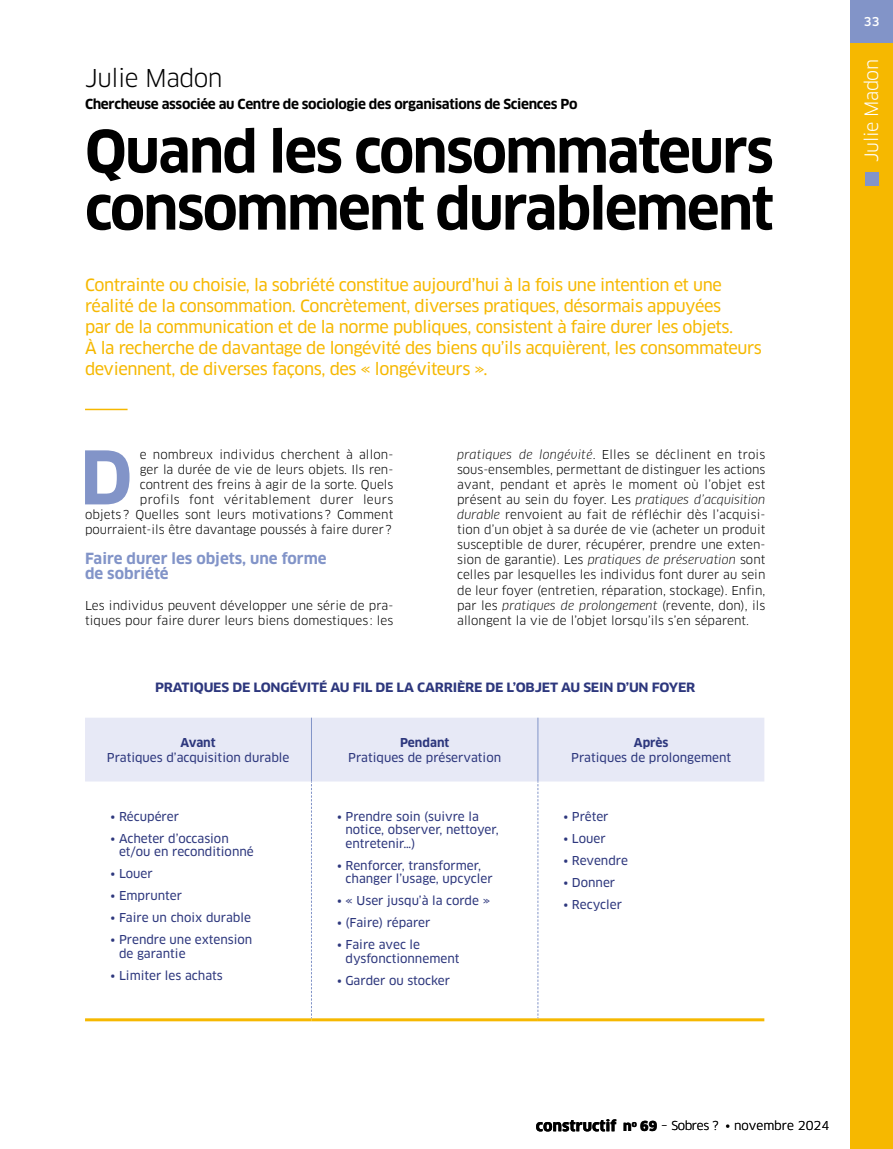
<style>
.page{position:relative;width:893px;height:1149px;background:#fff}
.page>*{position:absolute;margin:0;border:0;box-sizing:border-box;transform-origin:0 0}
.t1{font:700 72px "Clan OT";color:#8294c8}
.t2{font:700 57px/57px "Clan OT";letter-spacing:-.03em;color:#000}
.t3{font:24px "Clan OT";letter-spacing:-.025em;color:#000}
.t4{font:18px "Clan OT";letter-spacing:-.025em;color:#fff}
.t5{font:16.5px/21px "Clan OT News";letter-spacing:-.025em;color:#f6b800}
.t6{font:700 15px/15px "Clan OT";color:#8294c8}
.t7{font:700 13.5px "Clan OT";letter-spacing:-.025em;color:#000}
.t8{font:700 12.6px "Clan OT";letter-spacing:-.015em;color:#2d377d;scale:1.08 1}
.t9{font:12px/15px "Clan OT";letter-spacing:.005em;color:#000;text-align:right}
.t10{font:12px/13.5px "Clan OT News";color:#2d377d}
.t11{font:700 12px "Clan OT";color:#2d377d}
.t12{font:500 12px "Clan OT";color:#fff}
.s1{font-style:italic}
.s2{font-weight:900;font-size:13.5px}
</style>
<div class="page">
<div style="left:850px;top:43px;width:43px;height:1105px;background:#f6b800"></div>
<div style="left:850px;top:0;width:43px;height:43px;background:#8294c8"></div>
<svg style="left:536px;top:1119px;width:80px;height:12px"></svg>
<hr style="left:0;top:0;width:1px;height:1148px;background:#f6b800">
<div style="left:865px;top:172px;width:13px;height:14px;background:#8294c8"></div>
<hr style="left:85px;top:408px;width:43px;height:2px;background:#f6b800">
<div style="left:85px;top:717px;width:679px;height:64px;background:#e7e9f6"></div>
<hr style="left:311px;top:717px;width:1px;height:64px;background:#8294c8">
<hr style="left:538px;top:717px;width:1px;height:64px;background:#8294c8">
<hr style="left:85px;top:1017px;width:226px;height:3px;background:#f6b800">
<hr style="left:311px;top:1017px;width:227px;height:3px;background:#f6b800">
<hr style="left:538px;top:1017px;width:226px;height:3px;background:#f6b800">
<svg style="left:311px;top:781px;width:1px;height:235px"></svg>
<svg style="left:537px;top:781px;width:1px;height:235px"></svg>
<h3 class="t3" style="left:85px;top:64px;width:139px">Julie Madon</h3>
<p class="t7" style="left:85px;top:96px;width:494px">Chercheuse associée au Centre de sociologie des organisations de Sciences Po</p>
<h2 class="t2" style="left:85px;top:124px;width:690px">Quand les consommateurs consomment durablement</h2>
<p class="t5" style="left:85px;top:274px;width:678px">Contrainte ou choisie, la sobriété constitue aujourd’hui à la fois une intention et une réalité de la consommation. Concrètement, diverses pratiques, désormais appuyées<br>par de la communication et de la norme publiques, consistent à faire durer les objets.<br>À la recherche de davantage de longévité des biens qu’ils acquièrent, les consommateurs deviennent, de diverses façons, des « longéviteurs ».</p>
<p class="t9" style="left:85px;top:447px;width:310px">e nombreux individus cherchent à allon-<br>ger la durée de vie de leurs objets. Ils ren-<br>contrent des freins à agir de la sorte. Quels<br>profils font véritablement durer leurs<br>objets ? Quelles sont leurs motivations ? Comment pourraient-ils être davantage poussés à faire durer?</p>
<p class="t6" style="left:85px;top:551px;width:243px">Faire durer les objets, une forme de sobriété</p>
<p class="t9" style="left:85px;top:597px;width:310px;text-align:left">Les individus peuvent développer une série de pra&shy;tiques pour faire durer leurs biens domestiques : les</p>
<h1 class="t1" style="left:80px;top:436px;width:54px">D</h1>
<p class="t9" style="left:457px;top:447px;width:310px;text-align:justify"><span class="s1">pratiques de longévité</span>. Elles se déclinent en trois sous-ensembles, permettant de distinguer les actions avant, pendant et après le moment où l’objet est présent au sein du foyer. Les <span class="s1">pratiques d’acquisition durable</span> renvoient au fait de réfléchir dès l’acquisi&shy;tion d’un objet à sa durée de vie (acheter un produit susceptible de durer, récupérer, prendre une exten&shy;sion de garantie). Les <span class="s1">pratiques de préservation</span> sont celles par lesquelles les individus font durer au sein de leur foyer (entretien, réparation, stockage). Enfin, par les <span class="s1">pratiques de prolongement</span> (revente, don), ils allongent la vie de l’objet lorsqu’ils s’en séparent.</p>
<p class="t8" style="left:155px;top:680px;width:502px">PRATIQUES DE LONGÉVITÉ AU FIL DE LA CARRIÈRE DE L’OBJET AU SEIN D’UN FOYER</p>
<p class="t11" style="left:181px;top:735px;width:37px">Avant</p>
<p class="t10" style="left:107px;top:750px;width:184px">Pratiques d’acquisition durable</p>
<p class="t10" style="left:111px;top:809px;width:70px">• Récupérer</p>
<p class="t10" style="left:119px;top:831px;width:136px;text-indent:-9px">• Acheter d’occasion et/ou en reconditionné</p>
<p class="t10" style="left:111px;top:866px;width:44px">• Louer</p>
<p class="t10" style="left:111px;top:888px;width:73px">• Emprunter</p>
<p class="t10" style="left:111px;top:910px;width:142px">• Faire un choix durable</p>
<p class="t10" style="left:119px;top:933px;width:135px;text-indent:-9px">• Prendre une extension de garantie</p>
<p class="t10" style="left:111px;top:968px;width:114px">• Limiter les achats</p>
<p class="t11" style="left:400px;top:735px;width:51px">Pendant</p>
<p class="t10" style="left:348px;top:750px;width:154px">Pratiques de préservation</p>
<p class="t10" style="left:345px;top:809px;width:155px;text-indent:-9px">• Prendre soin (suivre la notice, observer, nettoyer, entretenir…)</p>
<p class="t10" style="left:345px;top:858px;width:149px;text-indent:-9px">• Renforcer, transformer, changer l’usage, upcycler</p>
<p class="t10" style="left:337px;top:894px;width:155px">• « User jusqu’à la corde »</p>
<p class="t10" style="left:337px;top:916px;width:95px">• (Faire) réparer</p>
<p class="t10" style="left:345px;top:938px;width:116px;text-indent:-9px">• Faire avec le dysfonctionnement</p>
<p class="t10" style="left:337px;top:973px;width:115px">• Garder ou stocker</p>
<p class="t11" style="left:634px;top:735px;width:36px">Après</p>
<p class="t10" style="left:571px;top:750px;width:161px">Pratiques de prolongement</p>
<p class="t10" style="left:563px;top:809px;width:47px">• Prêter</p>
<p class="t10" style="left:563px;top:831px;width:44px">• Louer</p>
<p class="t10" style="left:563px;top:853px;width:66px">• Revendre</p>
<p class="t10" style="left:563px;top:875px;width:53px">• Donner</p>
<p class="t10" style="left:563px;top:897px;width:60px">• Recycler</p>
<p class="t12" style="left:864px;top:15px;width:17px">33</p>
<h3 class="t4" style="left:861px;top:162px;width:105px;rotate:-90deg">Julie Madon</h3>
<p class="t9" style="left:623px;top:1118px;width:208px"><span class="s2">n</span><sup>o</sup> <span class="s2">69</span> – Sobres ? • novembre 2024</p>
</div>
